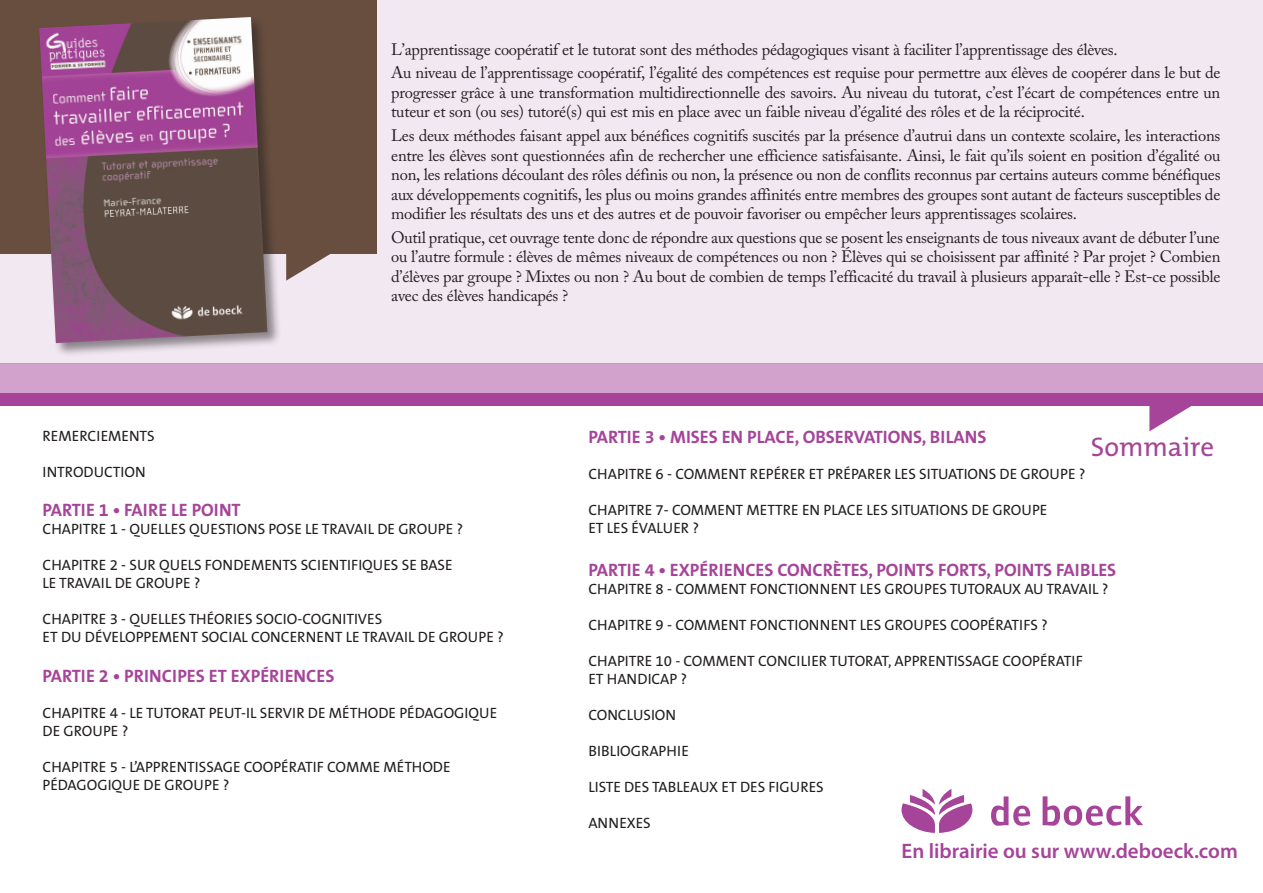
<style>
.page{position:relative;width:1263px;height:893px;background:#fff}
.page>*{position:absolute;margin:0;border:0;box-sizing:border-box;transform-origin:0 0}
.t1{font:27px "The Mix B5 Plain";color:#a54499}
.t2{font:600 21px "Myriad Pro";color:#a54499}
.t3{font:700 18px "The Mix B7";color:#a54499}
.t4{font:700 18px "The Mix B7";letter-spacing:-.02em;color:#a54499}
.t5{font:16.5px/19.5px "Adobe Caslon Pro";letter-spacing:-.015em;color:#231f20}
.t6{font:15px/18px "The Mix B5 Plain";color:#231f20}
</style>
<div class="page">
<div style="left:0;top:0;width:1263px;height:364px;background:#f2e8f2"></div>
<svg style="left:901px;top:789px;width:71px;height:44px"></svg>
<svg style="left:991px;top:796px;width:39px;height:30px"></svg>
<svg style="left:1042px;top:796px;width:101px;height:30px"></svg>
<svg style="left:1149px;top:406px;width:42px;height:25px"></svg>
<div style="left:0;top:393px;width:1263px;height:13px;background:#a54499"></div>
<div style="left:0;top:364px;width:1263px;height:29px;background:#d2a1cc"></div>
<svg style="left:286px;top:253px;width:53px;height:28px"></svg>
<div style="left:0;top:0;width:376px;height:253px;background:#674e3f"></div>
<div style="left:38px;top:16px;width:244px;height:341px;background:#231f20;opacity:.5"></div>
<img style="left:39px;top:17px;width:228px;height:326px">
<p class="t5" style="left:391px;top:37px;width:831px;line-height:23.7px">L’apprentissage coopératif et le tutorat sont des méthodes pédagogiques visant à faciliter l’apprentissage des élèves.<br>Au niveau de l’apprentissage coopératif, l’égalité des compétences est requise pour permettre aux élèves de coopérer dans le but de</p>
<p class="t5" style="left:391px;top:82px;width:831px">progresser grâce à une transformation multidirectionnelle des savoirs. Au niveau du tutorat, c’est l’écart de compétences entre un tuteur et son (ou ses) tutoré(s) qui est mis en place avec un faible niveau d’égalité des rôles et de la réciprocité.</p>
<p class="t5" style="left:391px;top:126px;width:831px;text-align:justify">Les deux méthodes faisant appel aux bénéfices cognitifs suscités par la présence d’autrui dans un contexte scolaire, les interactions entre les élèves sont questionnées afin de rechercher une efficience satisfaisante. Ainsi, le fait qu’ils soient en position d’égalité ou non, les relations découlant des rôles définis ou non, la présence ou non de conflits reconnus par certains auteurs comme bénéfiques aux développements cognitifs, les plus ou moins grandes affinités entre membres des groupes sont autant de facteurs susceptibles de modifier les résultats des uns et des autres et de pouvoir favoriser ou empêcher leurs apprentissages scolaires.</p>
<p class="t5" style="left:391px;top:228px;width:831px;text-align:justify">Outil pratique, cet ouvrage tente donc de répondre aux questions que se posent les enseignants de tous niveaux avant de débuter l’une ou l’autre formule : élèves de mêmes niveaux de compétences ou non ? Élèves qui se choisissent par affinité ? Par projet ? Combien d’élèves par groupe ? Mixtes ou non ? Au bout de combien de temps l’efficacité du travail à plusieurs apparaît-elle ? Est-ce possible avec des élèves handicapés ?</p>
<p class="t6" style="left:43px;top:427px;width:114px">REMERCIEMENTS</p>
<p class="t6" style="left:43px;top:463px;width:105px">INTRODUCTION</p>
<p class="t4" style="left:43px;top:500px;width:99px">PARTIE 1 • FAIRE</p>
<p class="t3" style="left:171px;top:500px;width:70px">LE POINT</p>
<p class="t6" style="left:43px;top:521px;width:422px">CHAPITRE 1 - QUELLES QUESTIONS POSE LE TRAVAIL DE GROUPE ?</p>
<p class="t6" style="left:43px;top:557px;width:412px">CHAPITRE 2 - SUR QUELS FONDEMENTS SCIENTIFIQUES SE BASE<br>LE TRAVAIL DE GROUPE ?</p>
<p class="t6" style="left:43px;top:611px;width:463px">CHAPITRE 3 - QUELLES THÉORIES SOCIO-COGNITIVES<br>ET DU DÉVELOPPEMENT SOCIAL CONCERNENT LE TRAVAIL DE GROUPE ?</p>
<p class="t3" style="left:43px;top:666px;width:293px">PARTIE 2 • PRI NCIPES ET EXPÉRIENCES</p>
<p class="t6" style="left:43px;top:704px;width:456px">CHAPITRE 4 - LE TUTORAT PEUT-IL SERVIR DE MÉTHODE PÉDAGOGIQUE<br>DE GROUPE ?</p>
<p class="t6" style="left:43px;top:758px;width:410px">CHAPITRE 5 - L’APPRENTISSAGE COOPÉRATIF COMME MÉTHODE<br>PÉDAGOGIQUE DE GROUPE ?</p>
<p class="t3" style="left:588px;top:427px;width:400px">PARTIE 3 • MISES EN PLACE, OBSERVATIONS, BI LANS</p>
<p class="t6" style="left:588px;top:465px;width:499px">CHAPITRE 6 - COMMENT REPÉRER ET PRÉPARER LES SITUATIONS DE GROUPE ?</p>
<p class="t6" style="left:588px;top:501px;width:461px">CHAPITRE 7- COMMENT METTRE EN PLACE LES SITUATIONS DE GROUPE<br>ET LES ÉVALUER ?</p>
<p class="t3" style="left:588px;top:560px;width:529px">PARTIE 4 • EXPÉRIE NCES CONCRÈTES, POI NTS FORTS, POI NTS FAI BLES</p>
<p class="t6" style="left:588px;top:580px;width:522px">CHAPITRE 8 - COMMENT FONCTIONNENT LES GROUPES TUTORAUX AU TRAVAIL ?</p>
<p class="t6" style="left:588px;top:616px;width:461px">CHAPITRE 9 - COMMENT FONCTIONNENT LES GROUPES COOPÉRATIFS ?</p>
<p class="t6" style="left:588px;top:652px;width:496px">CHAPITRE 10 - COMMENT CONCILIER TUTORAT, APPRENTISSAGE COOPÉRATIF<br>ET HANDICAP ?</p>
<p class="t6" style="left:588px;top:706px;width:89px">CONCLUSION</p>
<p class="t6" style="left:588px;top:742px;width:102px">BIBLIOGRAPHIE</p>
<p class="t6" style="left:588px;top:778px;width:237px">LISTE DES TABLEAUX ET DES FIGURES</p>
<p class="t6" style="left:588px;top:814px;width:64px">ANNEXES</p>
<h1 class="t1" style="left:1091px;top:432px;width:125px">Sommaire</h1>
<p class="t2" style="left:901px;top:839px;width:338px">En librairie ou sur www.deboeck.com</p>
</div>
